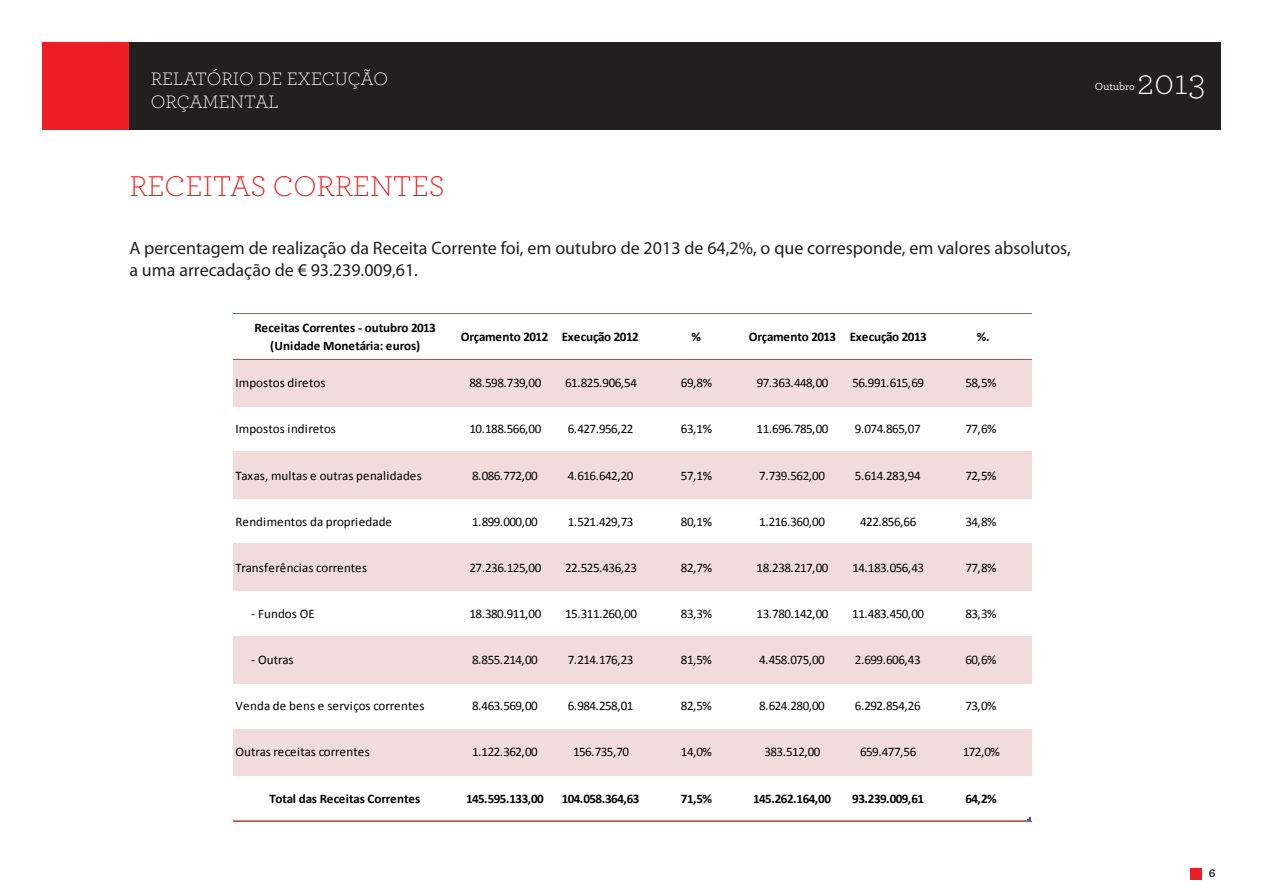
<style>
.page{position:relative;width:1263px;height:893px;background:#fff}
.page>*{position:absolute;margin:0;border:0;box-sizing:border-box;transform-origin:0 0}
.t1{font:300 37.2px "Archer";color:#fff}
.titulo{font:300 30px "Archer";color:#ee1d23}
.t2{font:300 18.9px/22.6px "Archer";color:#fff}
.texto{font:18px "Myriad Pro";color:#231f20}
.t3{font:13.05px "Calibri";letter-spacing:-.04em;color:#000}
.t4{font:13.05px "Calibri";letter-spacing:.005em;color:#000}
.t5{font:700 13.05px/17.4px "Calibri";letter-spacing:-.02em;color:#000;text-align:center}
.t6{font:700 13.05px "Calibri";letter-spacing:-.04em;color:#000}
.t7{font:13.05px "Calibri";color:#000}
.t8{font:700 12px "Archer";color:#231f20}
.t9{font:500 10.95px "Archer";color:#fff}
</style>
<div class="page">
<div style="left:129px;top:43px;width:1091px;height:87px;background:#231f20"></div>
<div style="left:43px;top:43px;width:86px;height:87px;background:#ee1d23"></div>
<div style="left:1190px;top:868px;width:12px;height:11px;background:#ee1d23"></div>
<div style="left:233px;top:359px;width:798px;height:47px;background:#f2dcdb"></div>
<div style="left:233px;top:452px;width:798px;height:47px;background:#f2dcdb"></div>
<div style="left:233px;top:544px;width:798px;height:47px;background:#f2dcdb"></div>
<div style="left:233px;top:636px;width:798px;height:47px;background:#f2dcdb"></div>
<div style="left:233px;top:728px;width:798px;height:47px;background:#f2dcdb"></div>
<hr style="left:233px;top:313px;width:798px;height:1px;background:#c0504d">
<hr style="left:233px;top:359px;width:798px;height:1px;background:#c0504d">
<hr style="left:233px;top:820px;width:798px;height:1px;background:#c0504d">
<hr style="left:233px;top:821px;width:798px;height:1px;background:#c0504d">
<svg style="left:1027px;top:817px;width:4px;height:4px"></svg>
<h3 class="t2" style="left:151px;top:67px;width:239px">RELATÓRIO DE EXECUÇÃO<br>ORÇAMENTAL</h3>
<p class="t9" style="left:1095px;top:78px;width:41px">Outubro</p>
<h1 class="t1" style="left:1137px;top:58px;width:70px">2013</h1>
<p class="titulo" style="left:129px;top:167px;width:317px">RECEITAS CORRENTES</p>
<p class="texto" style="left:129px;top:237px;width:943px">A percentagem de realização da Receita Corrente foi, em outubro de 2013 de 64,2%, o que corresponde, em valores absolutos,</p>
<p class="texto" style="left:129px;top:258px;width:290px">a uma arrecadação de € 93.239.009,61.</p>
<p class="t5" style="left:255px;top:319px;width:183px">Receitas Correntes - outubro 2013 (Unidade Monetária: euros)</p>
<p class="t5" style="left:461px;top:328px;width:179px">Orçamento 2012 Execução 2012</p>
<p class="t5" style="left:691px;top:328px;width:11px">%</p>
<p class="t5" style="left:749px;top:328px;width:179px">Orçamento 2013 Execução 2013</p>
<p class="t5" style="left:977px;top:328px;width:15px">%.</p>
<p class="t4" style="left:235px;top:375px;width:92px">Impostos diretos</p>
<p class="t3" style="left:469px;top:375px;width:73px">88.598.739,00</p>
<p class="t3" style="left:565px;top:375px;width:73px">61.825.906,54</p>
<p class="t3" style="left:681px;top:375px;width:33px">69,8%</p>
<p class="t3" style="left:757px;top:375px;width:73px">97.363.448,00</p>
<p class="t3" style="left:852px;top:375px;width:73px">56.991.615,69</p>
<p class="t3" style="left:965px;top:375px;width:33px">58,5%</p>
<p class="t4" style="left:235px;top:421px;width:102px">Impostos indiretos</p>
<p class="t3" style="left:469px;top:421px;width:73px">10.188.566,00</p>
<p class="t3" style="left:568px;top:421px;width:67px">6.427.956,22</p>
<p class="t3" style="left:681px;top:421px;width:33px">63,1%</p>
<p class="t3" style="left:757px;top:421px;width:73px">11.696.785,00</p>
<p class="t3" style="left:855px;top:421px;width:67px">9.074.865,07</p>
<p class="t3" style="left:965px;top:421px;width:33px">77,6%</p>
<p class="t4" style="left:235px;top:467px;width:188px">Taxas, multas e outras penalidades</p>
<p class="t3" style="left:472px;top:467px;width:67px">8.086.772,00</p>
<p class="t3" style="left:568px;top:467px;width:67px">4.616.642,20</p>
<p class="t3" style="left:681px;top:467px;width:33px">57,1%</p>
<p class="t3" style="left:759px;top:467px;width:67px">7.739.562,00</p>
<p class="t3" style="left:855px;top:467px;width:67px">5.614.283,94</p>
<p class="t3" style="left:965px;top:467px;width:33px">72,5%</p>
<p class="t4" style="left:235px;top:513px;width:158px">Rendimentos da propriedade</p>
<p class="t3" style="left:472px;top:513px;width:67px">1.899.000,00</p>
<p class="t3" style="left:568px;top:513px;width:67px">1.521.429,73</p>
<p class="t3" style="left:681px;top:513px;width:33px">80,1%</p>
<p class="t3" style="left:759px;top:513px;width:67px">1.216.360,00</p>
<p class="t3" style="left:860px;top:513px;width:58px">422.856,66</p>
<p class="t3" style="left:965px;top:513px;width:33px">34,8%</p>
<p class="t4" style="left:235px;top:559px;width:133px">Transferências correntes</p>
<p class="t3" style="left:469px;top:559px;width:73px">27.236.125,00</p>
<p class="t3" style="left:565px;top:559px;width:73px">22.525.436,23</p>
<p class="t3" style="left:681px;top:559px;width:33px">82,7%</p>
<p class="t3" style="left:757px;top:559px;width:73px">18.238.217,00</p>
<p class="t3" style="left:852px;top:559px;width:73px">14.183.056,43</p>
<p class="t3" style="left:965px;top:559px;width:33px">77,8%</p>
<p class="t4" style="left:251px;top:605px;width:65px">- Fundos OE</p>
<p class="t3" style="left:469px;top:605px;width:73px">18.380.911,00</p>
<p class="t3" style="left:565px;top:605px;width:73px">15.311.260,00</p>
<p class="t3" style="left:681px;top:605px;width:33px">83,3%</p>
<p class="t3" style="left:757px;top:605px;width:73px">13.780.142,00</p>
<p class="t3" style="left:852px;top:605px;width:73px">11.483.450,00</p>
<p class="t3" style="left:965px;top:605px;width:33px">83,3%</p>
<p class="t3" style="left:251px;top:652px;width:44px">- Outras</p>
<p class="t3" style="left:472px;top:652px;width:67px">8.855.214,00</p>
<p class="t3" style="left:568px;top:652px;width:67px">7.214.176,23</p>
<p class="t3" style="left:681px;top:652px;width:33px">81,5%</p>
<p class="t3" style="left:759px;top:652px;width:67px">4.458.075,00</p>
<p class="t3" style="left:855px;top:652px;width:67px">2.699.606,43</p>
<p class="t3" style="left:965px;top:652px;width:33px">60,6%</p>
<p class="t4" style="left:235px;top:698px;width:191px">Venda de bens e serviços correntes</p>
<p class="t3" style="left:472px;top:698px;width:67px">8.463.569,00</p>
<p class="t3" style="left:568px;top:698px;width:67px">6.984.258,01</p>
<p class="t3" style="left:681px;top:698px;width:33px">82,5%</p>
<p class="t3" style="left:759px;top:698px;width:67px">8.624.280,00</p>
<p class="t3" style="left:855px;top:698px;width:67px">6.292.854,26</p>
<p class="t3" style="left:965px;top:698px;width:33px">73,0%</p>
<p class="t7" style="left:235px;top:744px;width:136px">Outras receitas correntes</p>
<p class="t3" style="left:472px;top:744px;width:67px">1.122.362,00</p>
<p class="t3" style="left:573px;top:744px;width:58px">156.735,70</p>
<p class="t3" style="left:681px;top:744px;width:33px">14,0%</p>
<p class="t3" style="left:764px;top:744px;width:58px">383.512,00</p>
<p class="t3" style="left:860px;top:744px;width:58px">659.477,56</p>
<p class="t3" style="left:963px;top:744px;width:39px">172,0%</p>
<p class="t5" style="left:269px;top:789px;width:153px">Total das Receitas Correntes</p>
<p class="t6" style="left:466px;top:790px;width:79px">145.595.133,00</p>
<p class="t6" style="left:562px;top:790px;width:79px">104.058.364,63</p>
<p class="t5" style="left:681px;top:789px;width:33px">71,5%</p>
<p class="t6" style="left:753px;top:790px;width:79px">145.262.164,00</p>
<p class="t6" style="left:852px;top:790px;width:73px">93.239.009,61</p>
<p class="t5" style="left:965px;top:789px;width:33px">64,2%</p>
<p class="t8" style="left:1209px;top:864px;width:8px">6</p>
</div>
